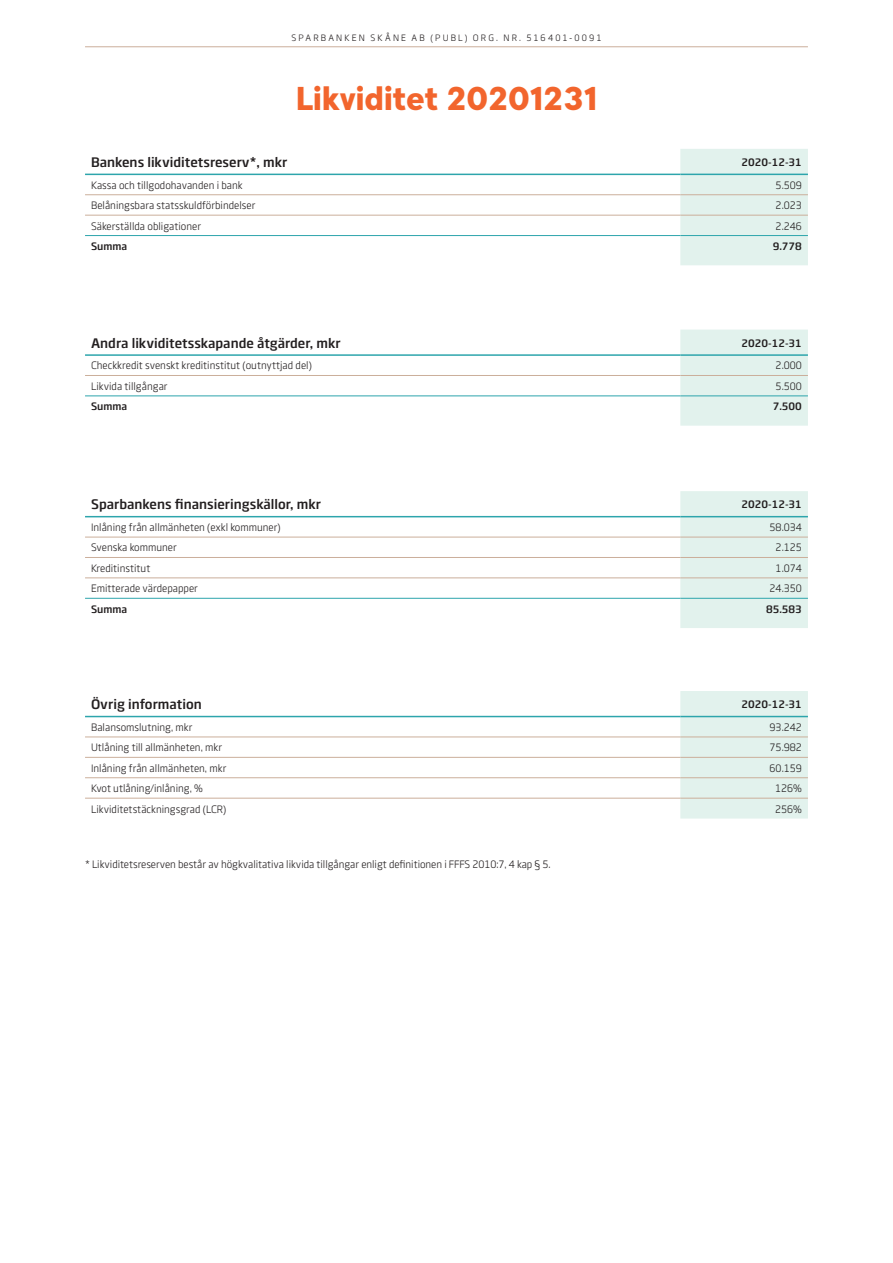
<style>
.page{position:relative;width:893px;height:1263px;background:#fff}
.page>*{position:absolute;margin:0;border:0;box-sizing:border-box;transform-origin:0 0}
.t1{font:900 33px "Swedbank Headline";color:#f2652d}
.t2{font:700 13.5px "Swedbank Sans";color:#231f20}
.t3{font:10.5px "Swedbank Sans";color:#231f20}
.t4{font:700 10.5px "Swedbank Sans";color:#231f20}
.t5{font:9px "Swedbank Sans";letter-spacing:.23em;color:#231f20}
</style>
<div class="page">
<div style="left:680px;top:149px;width:128px;height:116px;background:#e2f2ed"></div>
<hr style="left:85px;top:235px;width:595px;height:1px;background:#2da5ac">
<hr style="left:680px;top:235px;width:128px;height:1px;background:#2da5ac">
<hr style="left:85px;top:194px;width:595px;height:1px;background:#cbaf9b">
<hr style="left:680px;top:194px;width:128px;height:1px;background:#cbaf9b">
<hr style="left:85px;top:215px;width:595px;height:1px;background:#cbaf9b">
<hr style="left:680px;top:215px;width:128px;height:1px;background:#cbaf9b">
<hr style="left:85px;top:174px;width:595px;height:1px;background:#2da5ac">
<hr style="left:680px;top:174px;width:128px;height:1px;background:#2da5ac">
<hr style="left:85px;top:46px;width:723px;height:1px;background:#cbaf9b">
<div style="left:680px;top:330px;width:128px;height:96px;background:#e2f2ed"></div>
<hr style="left:85px;top:395px;width:595px;height:1px;background:#2da5ac">
<hr style="left:680px;top:395px;width:128px;height:1px;background:#2da5ac">
<hr style="left:85px;top:375px;width:595px;height:1px;background:#cbaf9b">
<hr style="left:680px;top:375px;width:128px;height:1px;background:#cbaf9b">
<hr style="left:85px;top:354px;width:595px;height:2px;background:#2da5ac">
<hr style="left:680px;top:354px;width:128px;height:2px;background:#2da5ac">
<div style="left:680px;top:491px;width:128px;height:137px;background:#e2f2ed"></div>
<hr style="left:85px;top:598px;width:595px;height:1px;background:#2da5ac">
<hr style="left:680px;top:598px;width:128px;height:1px;background:#2da5ac">
<hr style="left:85px;top:537px;width:595px;height:1px;background:#cbaf9b">
<hr style="left:680px;top:537px;width:128px;height:1px;background:#cbaf9b">
<hr style="left:85px;top:557px;width:595px;height:1px;background:#cbaf9b">
<hr style="left:680px;top:557px;width:128px;height:1px;background:#cbaf9b">
<hr style="left:85px;top:577px;width:595px;height:1px;background:#cbaf9b">
<hr style="left:680px;top:577px;width:128px;height:1px;background:#cbaf9b">
<hr style="left:85px;top:516px;width:595px;height:1px;background:#2da5ac">
<hr style="left:680px;top:516px;width:128px;height:1px;background:#2da5ac">
<div style="left:680px;top:691px;width:128px;height:127px;background:#e2f2ed"></div>
<hr style="left:85px;top:736px;width:595px;height:1px;background:#cbaf9b">
<hr style="left:680px;top:736px;width:128px;height:1px;background:#cbaf9b">
<hr style="left:85px;top:757px;width:595px;height:1px;background:#cbaf9b">
<hr style="left:680px;top:757px;width:128px;height:1px;background:#cbaf9b">
<hr style="left:85px;top:777px;width:595px;height:1px;background:#cbaf9b">
<hr style="left:680px;top:777px;width:128px;height:1px;background:#cbaf9b">
<hr style="left:85px;top:798px;width:595px;height:1px;background:#cbaf9b">
<hr style="left:680px;top:798px;width:128px;height:1px;background:#cbaf9b">
<hr style="left:85px;top:716px;width:595px;height:1px;background:#2da5ac">
<hr style="left:680px;top:716px;width:128px;height:1px;background:#2da5ac">
<p class="t5" style="left:291px;top:33px;width:312px">SPARBANKEN SKÅNE AB (PUBL) ORG. NR. 516401-0091</p>
<h1 class="t1" style="left:296px;top:78px;width:303px">Likviditet 20201231</h1>
<p class="t2" style="left:91px;top:154px;width:198px">Bankens likviditetsreserv*, mkr</p>
<p class="t4" style="left:741px;top:156px;width:62px">2020-12-31</p>
<p class="t3" style="left:91px;top:179px;width:153px">Kassa och tillgodohavanden i bank</p>
<p class="t3" style="left:776px;top:179px;width:28px">5.509</p>
<p class="t3" style="left:91px;top:199px;width:166px">Belåningsbara statsskuldförbindelser</p>
<p class="t3" style="left:776px;top:199px;width:28px">2.023</p>
<p class="t3" style="left:91px;top:220px;width:112px">Säkerställda obligationer</p>
<p class="t3" style="left:776px;top:220px;width:28px">2.246</p>
<p class="t4" style="left:91px;top:240px;width:38px">Summa</p>
<p class="t4" style="left:773px;top:240px;width:31px">9.778</p>
<p class="t2" style="left:91px;top:335px;width:251px">Andra likviditetsskapande åtgärder, mkr</p>
<p class="t4" style="left:741px;top:336px;width:62px">2020-12-31</p>
<p class="t3" style="left:91px;top:359px;width:222px">Checkkredit svenskt kreditinstitut (outnyttjad del)</p>
<p class="t3" style="left:776px;top:359px;width:28px">2.000</p>
<p class="t3" style="left:91px;top:380px;width:78px">Likvida tillgångar</p>
<p class="t3" style="left:776px;top:380px;width:28px">5.500</p>
<p class="t4" style="left:91px;top:400px;width:38px">Summa</p>
<p class="t4" style="left:773px;top:400px;width:31px">7.500</p>
<p class="t2" style="left:91px;top:496px;width:232px">Sparbankens finansieringskällor, mkr</p>
<p class="t4" style="left:741px;top:498px;width:62px">2020-12-31</p>
<p class="t3" style="left:91px;top:521px;width:191px">Inlåning från allmänheten (exkl kommuner)</p>
<p class="t3" style="left:770px;top:521px;width:34px">58.034</p>
<p class="t3" style="left:91px;top:541px;width:87px">Svenska kommuner</p>
<p class="t3" style="left:776px;top:541px;width:28px">2.125</p>
<p class="t3" style="left:91px;top:562px;width:61px">Kreditinstitut</p>
<p class="t3" style="left:776px;top:562px;width:28px">1.074</p>
<p class="t3" style="left:91px;top:582px;width:109px">Emitterade värdepapper</p>
<p class="t3" style="left:770px;top:582px;width:34px">24.350</p>
<p class="t4" style="left:91px;top:602px;width:38px">Summa</p>
<p class="t4" style="left:766px;top:602px;width:37px">85.583</p>
<p class="t2" style="left:91px;top:696px;width:112px">Övrig information</p>
<p class="t4" style="left:741px;top:698px;width:62px">2020-12-31</p>
<p class="t3" style="left:91px;top:721px;width:103px">Balansomslutning, mkr</p>
<p class="t3" style="left:770px;top:721px;width:34px">93.242</p>
<p class="t3" style="left:91px;top:741px;width:133px">Utlåning till allmänheten, mkr</p>
<p class="t3" style="left:770px;top:741px;width:34px">75.982</p>
<p class="t3" style="left:91px;top:762px;width:137px">Inlåning från allmänheten, mkr</p>
<p class="t3" style="left:770px;top:762px;width:34px">60.159</p>
<p class="t3" style="left:91px;top:782px;width:113px">Kvot utlåning/inlåning, %</p>
<p class="t3" style="left:775px;top:782px;width:28px">126%</p>
<p class="t3" style="left:91px;top:802px;width:137px">Likviditetstäckningsgrad (LCR)</p>
<p class="t3" style="left:775px;top:802px;width:28px">256%</p>
<p class="t3" style="left:85px;top:858px;width:467px">* Likviditetsreserven består av högkvalitativa likvida tillgångar enligt definitionen i FFFS 2010:7, 4 kap § 5.</p>
</div>
